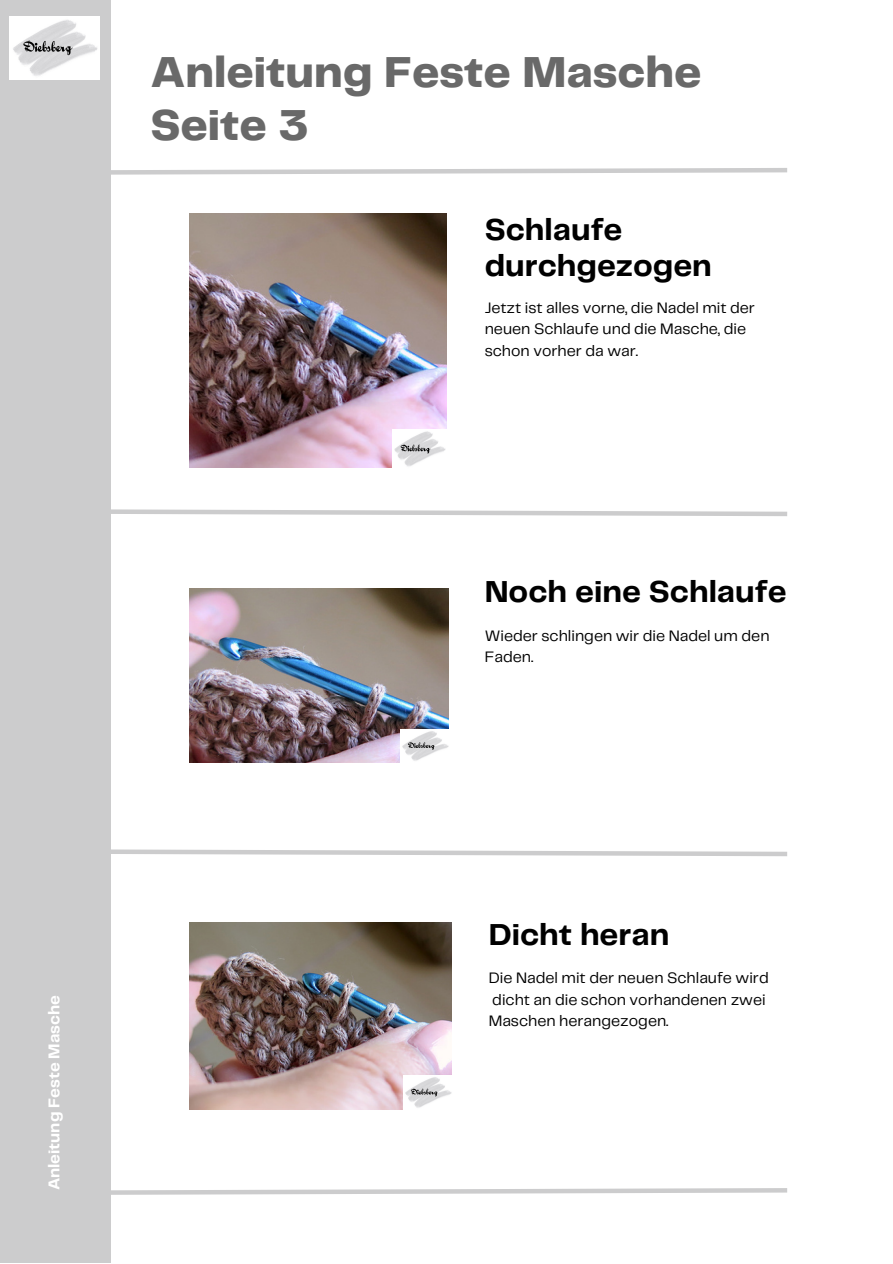
<style>
.page{position:relative;width:893px;height:1264px;background:#fff}
.page>*{position:absolute;margin:0;border:0;box-sizing:border-box;transform-origin:0 0}
.t1{font:800 45px "Telegraf";color:#696969}
.t2{font:700 31.5px/36px "Telegraf";color:#000}
.t3{font:700 16.2px "Telegraf";color:#fff}
.t4{font:15.75px/21.3px "Telegraf";color:#000}
</style>
<div class="page">
<div style="left:0;top:0;width:110px;height:1262px;background:#cccccd"></div>
<svg style="left:110px;top:1185px;width:677px;height:11px"></svg>
<svg style="left:110px;top:507px;width:678px;height:11px"></svg>
<svg style="left:110px;top:847px;width:677px;height:11px"></svg>
<svg style="left:110px;top:166px;width:677px;height:11px"></svg>
<img style="left:190px;top:214px;width:256px;height:253px">
<img style="left:392px;top:430px;width:54px;height:37px">
<img style="left:10px;top:17px;width:90px;height:63px">
<img style="left:190px;top:588px;width:258px;height:174px">
<img style="left:400px;top:729px;width:49px;height:33px">
<img style="left:190px;top:922px;width:262px;height:187px">
<img style="left:403px;top:1075px;width:49px;height:34px">
<p class="t1" style="left:150px;top:53px;width:552px">Anleitung Feste Masche</p>
<p class="t1" style="left:150px;top:106px;width:160px">Seite 3</p>
<p class="t2" style="left:484px;top:213px;width:229px">Schlaufe durchgezogen</p>
<p class="t4" style="left:484px;top:298px;width:272px">Jetzt ist alles vorne, die Nadel mit der neuen Schlaufe und die Masche, die schon vorher da war.</p>
<p class="t2" style="left:484px;top:575px;width:303px">Noch eine Schlaufe</p>
<p class="t4" style="left:484px;top:625px;width:286px">Wieder schlingen wir die Nadel um den<br>Faden.</p>
<p class="t3" style="left:47px;top:1190px;width:196px;rotate:-90deg">Anleitung Feste Masche</p>
<p class="t2" style="left:488px;top:917px;width:182px">Dicht heran</p>
<p class="t4" style="left:488px;top:968px;width:281px">Die Nadel mit der neuen Schlaufe wird dicht an die schon vorhandenen zwei<br>Maschen herangezogen.</p>
</div>
